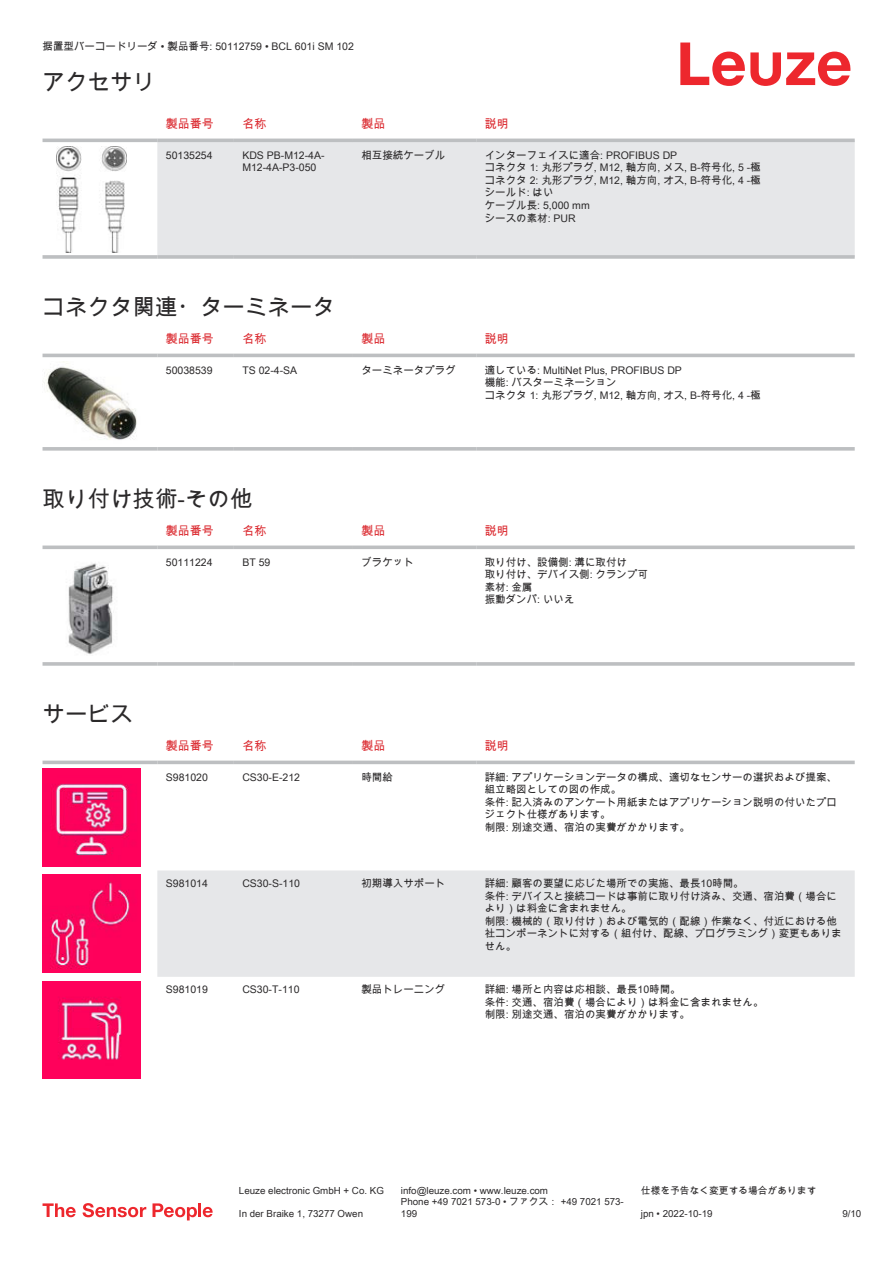
<style>
.page{position:relative;width:893px;height:1263px;background:#fff}
.page>*{position:absolute;margin:0;border:0;box-sizing:border-box;transform-origin:0 0}
.t1{font:22.5px "Arial Unicode MS";color:#2b292a}
.t2{font:12px "Arial Unicode MS";color:#db2a30}
.t3{font:10.5px/12.6px "Arial Unicode MS";color:#2b292a}
.t4{font:9.75px/11.7px "Arial Unicode MS";color:#2b292a}
</style>
<div class="page">
<svg style="left:680px;top:43px;width:170px;height:43px"></svg>
<svg style="left:43px;top:138px;width:812px;height:27px"></svg>
<div style="left:157px;top:142px;width:698px;height:113px;background:#e6e7e9"></div>
<hr style="left:43px;top:139px;width:114px;height:3px;background:#bdbfc1">
<hr style="left:157px;top:139px;width:77px;height:3px;background:#bdbfc1">
<hr style="left:234px;top:139px;width:119px;height:3px;background:#bdbfc1">
<hr style="left:353px;top:139px;width:123px;height:3px;background:#bdbfc1">
<hr style="left:476px;top:139px;width:379px;height:3px;background:#bdbfc1">
<svg style="left:43px;top:255px;width:114px;height:4px"></svg>
<hr style="left:157px;top:255px;width:77px;height:4px;background:#bdbfc1">
<svg style="left:234px;top:255px;width:119px;height:4px"></svg>
<svg style="left:353px;top:255px;width:123px;height:4px"></svg>
<hr style="left:476px;top:255px;width:379px;height:4px;background:#bdbfc1">
<img style="left:56px;top:146px;width:70px;height:107px">
<svg style="left:43px;top:353px;width:812px;height:5px;fill:#efeff0"></svg>
<hr style="left:43px;top:354px;width:114px;height:3px;background:#bdbfc1">
<hr style="left:157px;top:354px;width:77px;height:3px;background:#bdbfc1">
<hr style="left:234px;top:354px;width:119px;height:3px;background:#bdbfc1">
<hr style="left:353px;top:354px;width:123px;height:3px;background:#bdbfc1">
<hr style="left:476px;top:354px;width:379px;height:3px;background:#bdbfc1">
<svg style="left:43px;top:447px;width:114px;height:4px"></svg>
<svg style="left:157px;top:447px;width:77px;height:4px"></svg>
<svg style="left:234px;top:447px;width:119px;height:4px"></svg>
<svg style="left:353px;top:447px;width:123px;height:4px"></svg>
<svg style="left:476px;top:447px;width:379px;height:4px;background:#c3c5c7"></svg>
<img style="left:44px;top:361px;width:93px;height:79px">
<svg style="left:43px;top:545px;width:114px;height:4px"></svg>
<svg style="left:157px;top:545px;width:77px;height:4px"></svg>
<svg style="left:234px;top:545px;width:119px;height:4px"></svg>
<svg style="left:353px;top:545px;width:123px;height:4px"></svg>
<svg style="left:476px;top:545px;width:379px;height:4px;background:#c5c7c9"></svg>
<svg style="left:43px;top:662px;width:114px;height:4px"></svg>
<hr style="left:157px;top:662px;width:77px;height:4px;background:#c6c7c9">
<svg style="left:234px;top:662px;width:119px;height:4px"></svg>
<svg style="left:353px;top:662px;width:123px;height:4px"></svg>
<hr style="left:476px;top:662px;width:379px;height:4px;background:#c6c7c9">
<img style="left:68px;top:563px;width:45px;height:91px">
<svg style="left:43px;top:760px;width:812px;height:319px"></svg>
<div style="left:157px;top:870px;width:698px;height:107px;background:#e6e7e9"></div>
<hr style="left:43px;top:761px;width:114px;height:3px;background:#bdbfc1">
<hr style="left:157px;top:761px;width:77px;height:3px;background:#bdbfc1">
<hr style="left:234px;top:761px;width:119px;height:3px;background:#bdbfc1">
<hr style="left:353px;top:761px;width:123px;height:3px;background:#bdbfc1">
<hr style="left:476px;top:761px;width:379px;height:3px;background:#bdbfc1">
<img style="left:43px;top:768px;width:97px;height:98px">
<img style="left:43px;top:875px;width:97px;height:97px">
<img style="left:43px;top:981px;width:97px;height:98px">
<svg style="left:43px;top:1203px;width:33px;height:14px"></svg>
<svg style="left:83px;top:1203px;width:63px;height:14px"></svg>
<svg style="left:153px;top:1203px;width:44px;height:17px"></svg>
<hr style="left:198px;top:1203px;width:3px;height:14px;background:#ed272d">
<svg style="left:203px;top:1207px;width:10px;height:10px"></svg>
<p class="t3" style="left:43px;top:40px;width:313px">据置型バーコードリーダ • 製品番号: 50112759 • BCL 601i SM 102</p>
<h1 class="t1" style="left:43px;top:66px;width:114px">アクセサリ</h1>
<p class="t2" style="left:166px;top:115px;width:49px">製品番号</p>
<p class="t2" style="left:242px;top:115px;width:25px">名称</p>
<p class="t2" style="left:361px;top:115px;width:25px">製品</p>
<p class="t2" style="left:485px;top:115px;width:25px">説明</p>
<p class="t3" style="left:166px;top:148px;width:48px">50135254</p>
<p class="t3" style="left:242px;top:148px;width:84px">KDS PB-M12-4A-<br>M12-4A-P3-050</p>
<p class="t3" style="left:361px;top:148px;width:85px">相互接続ケーブル</p>
<p class="t3" style="left:485px;top:148px;width:277px">インターフェイスに適合: PROFIBUS DP<br>コネクタ 1: 丸形プラグ, M12, 軸方向, メス, B-符号化, 5 -極コネクタ 2: 丸形プラグ, M12, 軸方向, オス, B-符号化, 4 -極シールド: はい<br>ケーブル長: 5,000 mm<br>シースの素材: PUR</p>
<h1 class="t1" style="left:43px;top:291px;width:294px">コネクタ関連・ターミネータ</h1>
<p class="t2" style="left:166px;top:330px;width:49px">製品番号</p>
<p class="t2" style="left:242px;top:330px;width:25px">名称</p>
<p class="t2" style="left:361px;top:330px;width:25px">製品</p>
<p class="t2" style="left:485px;top:330px;width:25px">説明</p>
<p class="t3" style="left:166px;top:363px;width:48px">50038539</p>
<p class="t3" style="left:242px;top:363px;width:56px">TS 02-4-SA</p>
<p class="t3" style="left:361px;top:363px;width:96px">ターミネータプラグ</p>
<p class="t3" style="left:485px;top:363px;width:277px">適している: MultiNet Plus, PROFIBUS DP<br>機能: バスターミネーション<br>コネクタ 1: 丸形プラグ, M12, 軸方向, オス, B-符号化, 4 -極</p>
<h1 class="t1" style="left:43px;top:483px;width:211px">取り付け技術-その他</h1>
<p class="t2" style="left:166px;top:522px;width:49px">製品番号</p>
<p class="t2" style="left:242px;top:522px;width:25px">名称</p>
<p class="t2" style="left:361px;top:522px;width:25px">製品</p>
<p class="t2" style="left:485px;top:522px;width:25px">説明</p>
<p class="t3" style="left:166px;top:555px;width:48px">50111224</p>
<p class="t3" style="left:242px;top:555px;width:30px">BT 59</p>
<p class="t3" style="left:361px;top:555px;width:54px">ブラケット</p>
<p class="t3" style="left:485px;top:555px;width:165px">取り付け、設備側: 溝に取付け<br>取り付け、デバイス側: クランプ可素材: 金属<br>振動ダンパ: いいえ</p>
<h1 class="t1" style="left:43px;top:698px;width:91px">サービス</h1>
<p class="t2" style="left:166px;top:737px;width:49px">製品番号</p>
<p class="t2" style="left:242px;top:737px;width:25px">名称</p>
<p class="t2" style="left:361px;top:737px;width:25px">製品</p>
<p class="t2" style="left:485px;top:737px;width:25px">説明</p>
<p class="t3" style="left:166px;top:770px;width:44px">S981020</p>
<p class="t3" style="left:242px;top:770px;width:59px">CS30-E-212</p>
<p class="t3" style="left:361px;top:770px;width:33px">時間給</p>
<p class="t3" style="left:485px;top:770px;width:354px">詳細: アプリケーションデータの構成、適切なセンサーの選択および提案、組立略 図としての図の作成。<br>条件: 記入済みのアンケート用紙またはアプリケーション説明の付いたプロジェク ト仕様があります。<br>制限: 別途交通、宿泊の実費がかかります。</p>
<p class="t3" style="left:166px;top:877px;width:44px">S981014</p>
<p class="t3" style="left:242px;top:877px;width:59px">CS30-S-110</p>
<p class="t3" style="left:361px;top:877px;width:85px">初期導入サポート</p>
<p class="t3" style="left:485px;top:877px;width:359px">詳細: 顧客の要望に応じた場所での実施、最長10時間。<br>条件: デバイスと接続コードは事前に取り付け済み、交通、宿泊費（場合により） は料金に含まれません。<br>制限: 機械的（取り付け）および電気的（配線）作業なく、付近における他社コン ポーネントに対する（組付け、配線、プログラミング）変更もありません。</p>
<p class="t3" style="left:166px;top:983px;width:44px">S981019</p>
<p class="t3" style="left:242px;top:983px;width:59px">CS30-T-110</p>
<p class="t3" style="left:361px;top:983px;width:85px">製品トレーニング</p>
<p class="t3" style="left:485px;top:983px;width:280px">詳細: 場所と内容は応相談、最長10時間。<br>条件: 交通、宿泊費（場合により）は料金に含まれません。制限: 別途交通、宿泊の実費がかかります。</p>
<p class="t4" style="left:239px;top:1184px;width:146px">Leuze electronic GmbH + Co. KG</p>
<p class="t4" style="left:401px;top:1184px;width:149px">info@leuze.com • www.leuze.com</p>
<p class="t4" style="left:641px;top:1184px;width:177px">仕様を予告なく変更する場合があります</p>
<p class="t4" style="left:239px;top:1207px;width:126px">In der Braike 1, 73277 Owen</p>
<p class="t4" style="left:401px;top:1196px;width:224px">Phone +49 7021 573-0 • ファクス： +49 7021 573-<br>199</p>
<p class="t4" style="left:641px;top:1207px;width:73px">jpn • 2022-10-19</p>
<p class="t4" style="left:842px;top:1207px;width:20px">9 /10</p>
</div>
